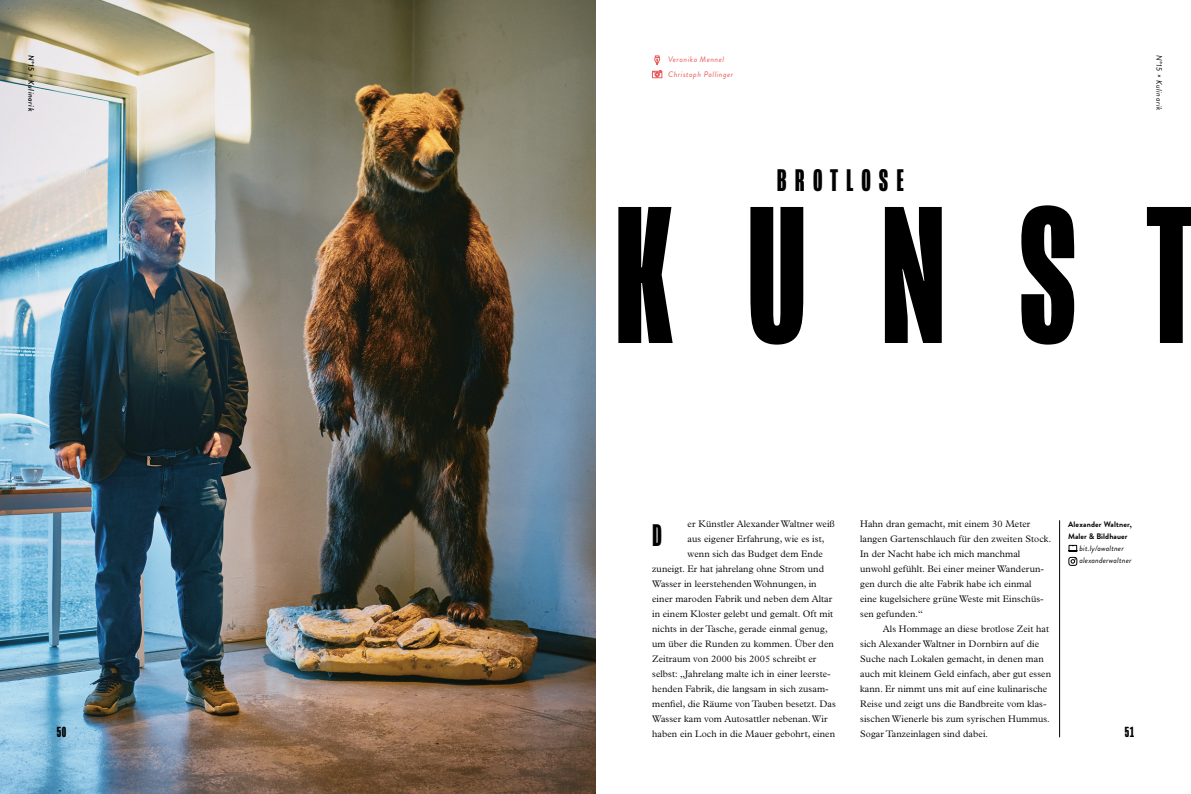
<style>
.page{position:relative;width:1191px;height:794px;background:#fff}
.page>*{position:absolute;margin:0;border:0;box-sizing:border-box;transform-origin:0 0}
.t1{font:700 200px "Mongoose";letter-spacing:.355em;color:#000}
.t2{font:700 32px "Mongoose";letter-spacing:.25em;color:#000}
.t3{font:700 15px "Mongoose";color:#000}
.t4{font:300 9.5px/15px "Plantin MT Pro";letter-spacing:.01em;color:#000}
.t5{font:italic 8px/15px "Brandon Grotesque";letter-spacing:.06em;color:#e95b5c}
.t6{font:700 8px/12px "Brandon Grotesque";letter-spacing:.015em;color:#000}
.t7{font:italic 8px/12px "Brandon Grotesque";letter-spacing:.02em;color:#000}
.t8{font:italic 500 8px "Brandon Grotesque";letter-spacing:.06em;color:#000}
.t9{font:italic 8px "Brandon Grotesque";letter-spacing:.06em;color:#000}
</style>
<div class="page">
<svg style="left:652px;top:55px;width:10px;height:23px"></svg>
<img style="left:0;top:0;width:595px;height:794px">
<svg style="left:1068px;top:545px;width:9px;height:21px"></svg>
<hr style="left:1059px;top:520px;width:1px;height:217px;background:#000">
<p class="t8" style="left:37px;top:55px;width:58px;rotate:90deg">N°15 × Kulinarik</p>
<p class="t9" style="left:1164px;top:55px;width:57px;rotate:90deg">N°15 × Kulinarik</p>
<p class="t5" style="left:668px;top:52px;width:67px">Veronika Mennel<br>Christoph Pallinger</p>
<h2 class="t2" style="left:777px;top:162px;width:128px">BROTLOSE</h2>
<h1 class="t1" style="left:613px;top:162px;width:584px">KUNST</h1>
<p class="t4" style="left:687px;top:516px;width:149px">er Künstler Alexander Waltner weiß</p>
<p class="t4" style="left:687px;top:531px;width:138px">aus eigener Erfahrung, wie es ist,</p>
<p class="t4" style="left:687px;top:546px;width:137px">wenn sich das Budget dem Ende</p>
<p class="t4" style="left:652px;top:561px;width:173px">zuneigt. Er hat jahrelang ohne Strom und</p>
<p class="t4" style="left:652px;top:576px;width:166px">Wasser in leerstehenden Wohnungen, in</p>
<p class="t4" style="left:652px;top:591px;width:182px">einer maroden Fabrik und neben dem Altar</p>
<p class="t4" style="left:652px;top:606px;width:182px">in einem Kloster gelebt und gemalt. Oft mit</p>
<p class="t4" style="left:652px;top:621px;width:177px">nichts in der Tasche, gerade einmal genug,</p>
<p class="t4" style="left:652px;top:636px;width:183px">um über die Runden zu kommen. Über den</p>
<p class="t4" style="left:652px;top:651px;width:166px">Zeitraum von 2000 bis 2005 schreibt er</p>
<p class="t4" style="left:652px;top:666px;width:180px">selbst: „Jahrelang malte ich in einer leerste-</p>
<p class="t4" style="left:652px;top:681px;width:178px">henden Fabrik, die langsam in sich zusam-</p>
<p class="t4" style="left:652px;top:696px;width:185px">menfiel, die Räume von Tauben besetzt. Das</p>
<p class="t4" style="left:652px;top:711px;width:177px">Wasser kam vom Autosattler nebenan. Wir</p>
<p class="t4" style="left:652px;top:726px;width:184px">haben ein Loch in die Mauer gebohrt, einen</p>
<p class="t4" style="left:860px;top:516px;width:193px">Hahn dran gemacht, mit einem 30 Meter langen Gartenschlauch für den zweiten Stock.<br>In der Nacht habe ich mich manchmal unwohl gefühlt. Bei einer meiner Wanderun&shy;gen durch die alte Fabrik habe ich einmal<br>eine kugelsichere grüne Weste mit Einschüs&shy;sen gefunden.“</p>
<p class="t4" style="left:860px;top:621px;width:192px;text-indent:23px">Als Hommage an diese brotlose Zeit hat sich Alexander Waltner in Dornbirn auf die Suche nach Lokalen gemacht, in denen man auch mit kleinem Geld einfach, aber gut essen kann. Er nimmt uns mit auf eine kulinarische Reise und zeigt uns die Bandbreite vom klas&shy;sischen Wienerle bis zum syrischen Hummus.<br>Sogar Tanzeinlagen sind dabei.</p>
<p class="t6" style="left:1068px;top:518px;width:65px">Alexander Waltner,<br>Maler &amp; Bildhauer</p>
<p class="t7" style="left:1079px;top:542px;width:54px">bit.ly/awaltner alexanderwaltner</p>
<h2 class="t2" style="left:652px;top:517px;width:11px">D</h2>
<h3 class="t3" style="left:57px;top:723px;width:11px">50</h3>
<h3 class="t3" style="left:1124px;top:723px;width:11px">51</h3>
</div>
